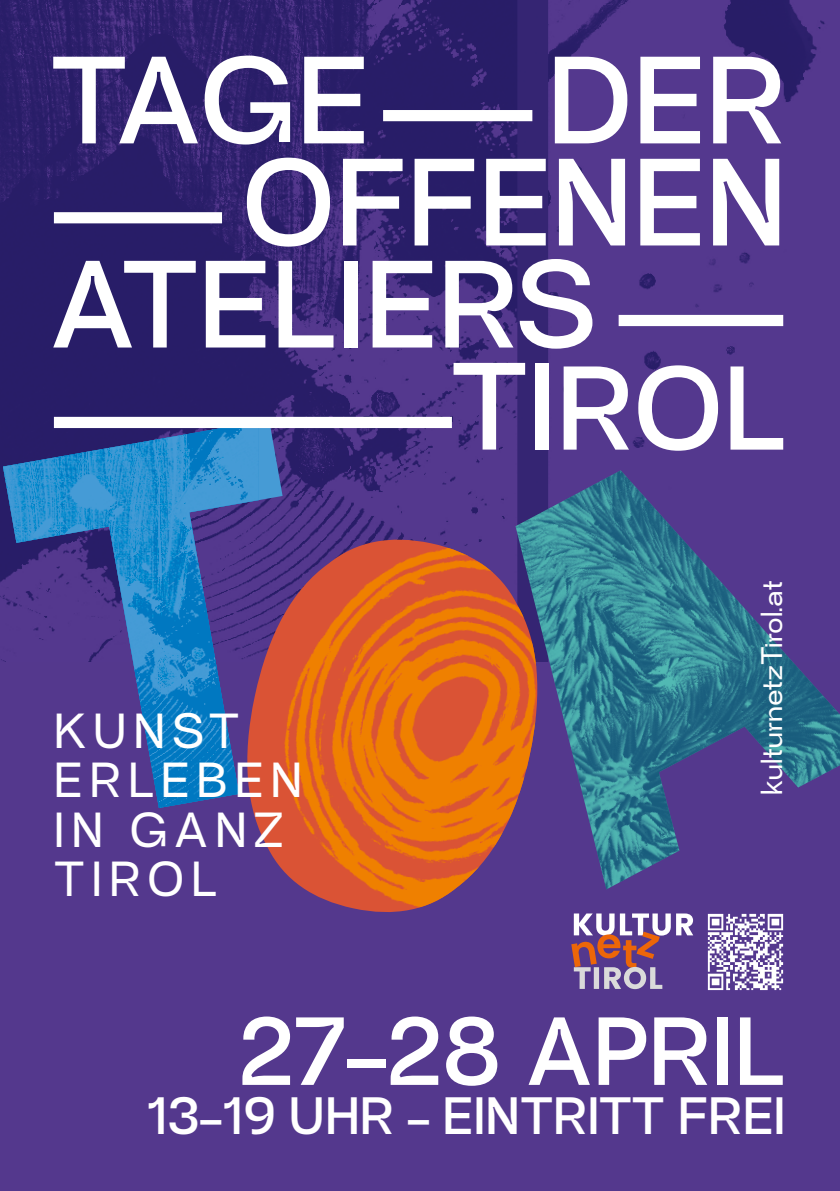
<style>
.page{position:relative;width:840px;height:1191px;background:#fff}
.page>*{position:absolute;margin:0;border:0;box-sizing:border-box;transform-origin:0 0}
.t1{font:600 115.6px "Mersad";letter-spacing:-.01em;color:#fff}
.t2{font:600 110.8px "Mersad";color:#fff}
.t3{font:600 90px "Mersad";color:#fff}
.t4{font:600 49px "Mersad";color:#fff}
.t5{font:500 45.8px/49.6px "Mersad";letter-spacing:.15em;color:#fff}
.t6{font:500 27.8px "Mersad";color:#fff}
.s1{font-size:115.6px}
</style>
<div class="page">
<div style="left:0;top:0;width:839px;height:1191px;background:#54388d"></div>
<img style="left:0;top:0;width:825px;height:660px">
<svg style="left:571px;top:913px;width:121px;height:76px"></svg>
<img style="left:707px;top:913px;width:77px;height:78px">
<svg style="left:3px;top:420px;width:279px;height:114px"></svg>
<img style="left:3px;top:421px;width:256px;height:387px">
<img style="left:515px;top:470px;width:324px;height:419px">
<img style="left:241px;top:539px;width:302px;height:373px">
<div style="left:54px;top:212px;width:168px;height:11px;background:#fff"></div>
<div style="left:383px;top:110px;width:149px;height:11px;background:#fff"></div>
<div style="left:618px;top:315px;width:164px;height:11px;background:#fff"></div>
<div style="left:54px;top:417px;width:397px;height:11px;background:#fff"></div>
<h1 class="t1" style="left:50px;top:20px;width:321px">TAGE</h1>
<h1 class="t1" style="left:547px;top:20px;width:241px">DER</h1>
<h1 class="t1" style="left:240px;top:122px;width:547px">OFFENEN</h1>
<h1 class="t1" style="left:50px;top:224px;width:547px">ATELIERS</h1>
<h2 class="t2" style="left:449px;top:331px;width:338px"><span class="s1">TI</span>ROL</h2>
<p class="t5" style="left:54px;top:706px;width:250px">KUNST<br>ERLEBEN<br>IN GANZ<br>TIROL</p>
<p class="t6" style="left:752px;top:794px;width:216px;rotate:-90deg">kulturnetzTirol.at</p>
<h3 class="t3" style="left:239px;top:989px;width:547px">27–28 APRIL</h3>
<p class="t4" style="left:146px;top:1081px;width:640px">13–19 UHR – EINTRITT FREI</p>
</div>
